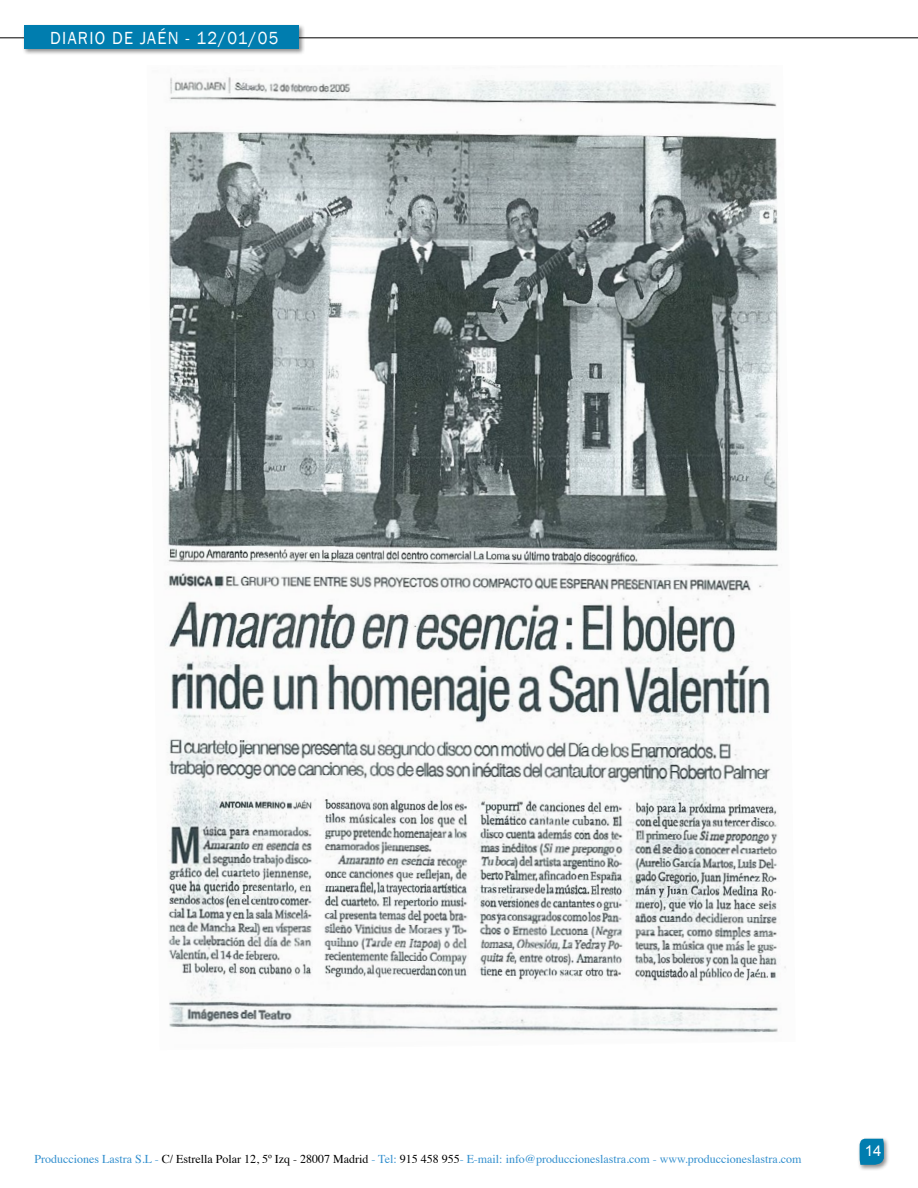
<style>
.page{position:relative;width:918px;height:1188px;background:#fff}
.page>*{position:absolute;margin:0;border:0;box-sizing:border-box;transform-origin:0 0}
.t1{font:18px "Franklin Gothic";letter-spacing:.08em;color:#fff;scale:.92 1}
.t2{font:15px "Arial";color:#fff}
.t3{font:12px "Times";color:#328fce}
.s1{color:#000}
</style>
<div class="page">
<div style="left:858px;top:1137px;width:32px;height:34px;background:#000;opacity:.45"></div>
<svg style="left:860px;top:1139px;width:24px;height:26px"></svg>
<img style="left:167px;top:77px;width:619px;height:956px">
<hr style="left:0;top:37px;width:918px;height:1px;background:#000">
<div style="left:22px;top:24px;width:283px;height:31px;background:#000;opacity:.45"></div>
<div style="left:24px;top:26px;width:275px;height:23px;background:#007daf"></div>
<h1 class="t1" style="left:50px;top:27px;width:250px">DIARIO DE JAÉN - 12/01/05</h1>
<p class="t3" style="left:35px;top:1147px;width:768px">Producciones Lastra S.L - <span class="s1">C/ Estrella Polar 12, 5º Izq - 28007 Madrid</span> - Tel: <span class="s1">915 458 955</span>- E-mail: info@produccioneslastra.com - www.produccioneslastra.com</p>
<p class="t2" style="left:865px;top:1140px;width:18px">14</p>
</div>
